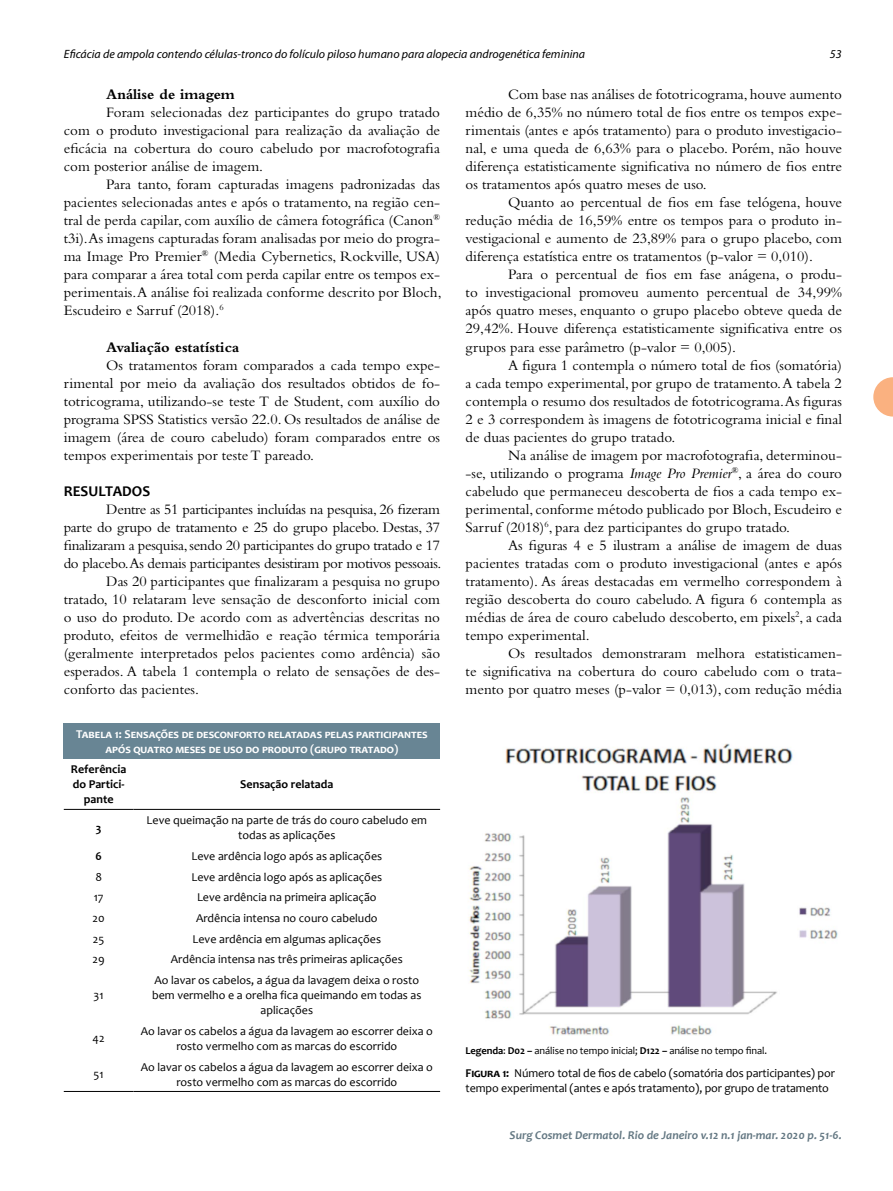
<style>
.page{position:relative;width:893px;height:1191px;background:#fff}
.page>*{position:absolute;margin:0;border:0;box-sizing:border-box;transform-origin:0 0}
.t1{font:15px/18px "Bembo Std";color:#000;text-align:justify}
.t2{font:15px "Bembo Std";letter-spacing:-.02em;color:#000}
.t3{font:700 15px "Bembo Std";color:#000}
.t4{font:700 15px "Candara";color:#000}
.t5{font:12px/15px "Candara";color:#000;text-align:center}
.t6{font:700 12px/15px "Candara";letter-spacing:.065em;color:#fff;text-align:center}
.t7{font:italic 12px "Myriad Pro";color:#000}
.t8{font:italic 700 12px "Candara";color:#647883}
.t9{font:700 12px/15px "Candara";color:#000;text-align:center}
.t10{font:10.5px "Candara";letter-spacing:-.01em;color:#000}
.s1{font-style:italic}
.s2{font-weight:700}
</style>
<div class="page">
<svg style="left:873px;top:377px;width:20px;height:39px"></svg>
<div style="left:64px;top:723px;width:376px;height:35px;background:#688594"></div>
<hr style="left:64px;top:1091px;width:70px;height:1px;background:#000">
<hr style="left:134px;top:1091px;width:306px;height:1px;background:#000">
<hr style="left:64px;top:809px;width:70px;height:1px;background:#000">
<hr style="left:134px;top:809px;width:306px;height:1px;background:#000">
<img style="left:468px;top:743px;width:370px;height:292px">
<p class="t7" style="left:64px;top:48px;width:523px">Eficácia de ampola contendo células-tronco do folículo piloso humano para alopecia androgenética feminina</p>
<p class="t7" style="left:830px;top:48px;width:13px">53</p>
<p class="t3" style="left:106px;top:86px;width:130px">Análise de imagem</p>
<p class="t1" style="left:64px;top:103px;width:378px;text-indent:43px">Foram selecionadas dez participantes do grupo tratado com o produto investigacional para realização da avaliação de eficácia na cobertura do couro cabeludo por macrofotografia com posterior análise de imagem.</p>
<p class="t1" style="left:64px;top:175px;width:379px;text-indent:43px">Para tanto, foram capturadas imagens padronizadas das pacientes selecionadas antes e após o tratamento, na região cen&shy;tral de perda capilar, com auxílio de câmera fotográfica (Canon<sup>® </sup>t3i).As imagens capturadas foram analisadas por meio do progra&shy;ma Image Pro Premier<sup>®</sup> (Media Cybernetics, Rockville, USA) para comparar a área total com perda capilar entre os tempos ex&shy;perimentais. A análise foi realizada conforme descrito por Bloch, Escudeiro e Sarruf (2018).<sup>6</sup></p>
<p class="t3" style="left:106px;top:338px;width:134px">Avaliação estatística</p>
<p class="t1" style="left:64px;top:355px;width:378px;text-indent:43px">Os tratamentos foram comparados a cada tempo expe&shy;rimental por meio da avaliação dos resultados obtidos de fo&shy;totricograma, utilizando-se teste T de Student, com auxílio do programa SPSS Statistics versão 22.0. Os resultados de análise de imagem (área de couro cabeludo) foram comparados entre os tempos experimentais por teste T pareado.</p>
<p class="t4" style="left:64px;top:481px;width:88px">RESULTADOS</p>
<p class="t2" style="left:106px;top:500px;width:335px">Dentre as 51 participantes incluídas na pesquisa, 26 fizeram</p>
<p class="t2" style="left:64px;top:518px;width:378px">parte do grupo de tratamento e 25 do grupo placebo. Destas, 37</p>
<p class="t2" style="left:64px;top:536px;width:378px">finalizaram a pesquisa, sendo 20 participantes do grupo tratado e 17</p>
<p class="t2" style="left:64px;top:554px;width:379px">do placebo.As demais participantes desistiram por motivos pessoais.</p>
<p class="t1" style="left:106px;top:571px;width:335px">Das 20 participantes que finalizaram a pesquisa no grupo</p>
<p class="t1" style="left:64px;top:589px;width:378px">tratado, 10 relataram leve sensação de desconforto inicial com</p>
<p class="t1" style="left:64px;top:607px;width:378px">o uso do produto. De acordo com as advertências descritas no</p>
<p class="t1" style="left:64px;top:625px;width:378px">produto, efeitos de vermelhidão e reação térmica temporária</p>
<p class="t1" style="left:64px;top:643px;width:378px">(geralmente interpretados pelos pacientes como ardência) são</p>
<p class="t1" style="left:64px;top:661px;width:378px">esperados. A tabela 1 contempla o relato de sensações de des-</p>
<p class="t1" style="left:64px;top:679px;width:137px">conforto das pacientes.</p>
<p class="t6" style="left:76px;top:726px;width:353px">Tabela 1: Sensações de desconforto relatadas pelas participantes após quatro meses de uso do produto (grupo tratado)</p>
<p class="t9" style="left:71px;top:762px;width:57px">Referência do Partici&shy;pante</p>
<p class="t9" style="left:240px;top:777px;width:94px">Sensação relatada</p>
<p class="t9" style="left:96px;top:820px;width:7px">3</p>
<p class="t5" style="left:147px;top:812px;width:282px">Leve queimação na parte de trás do couro cabeludo em todas as aplicações</p>
<p class="t9" style="left:95px;top:848px;width:8px">6</p>
<p class="t5" style="left:191px;top:848px;width:192px">Leve ardência logo após as aplicações</p>
<p class="t5" style="left:95px;top:869px;width:8px">8</p>
<p class="t5" style="left:191px;top:869px;width:192px">Leve ardência logo após as aplicações</p>
<p class="t5" style="left:94px;top:889px;width:11px">17</p>
<p class="t5" style="left:197px;top:889px;width:181px">Leve ardência na primeira aplicação</p>
<p class="t5" style="left:93px;top:910px;width:14px">20</p>
<p class="t5" style="left:196px;top:910px;width:183px">Ardência intensa no couro cabeludo</p>
<p class="t5" style="left:93px;top:931px;width:13px">25</p>
<p class="t5" style="left:193px;top:931px;width:190px">Leve ardência em algumas aplicações</p>
<p class="t5" style="left:93px;top:951px;width:14px">29</p>
<p class="t5" style="left:171px;top:951px;width:233px">Ardência intensa nas três primeiras aplicações</p>
<p class="t5" style="left:94px;top:987px;width:12px">31</p>
<p class="t5" style="left:152px;top:972px;width:271px">Ao lavar os cabelos, a água da lavagem deixa o rosto bem vermelho e a orelha fica queimando em todas as aplicações</p>
<p class="t1" style="left:466px;top:85px;width:378px;text-indent:43px">Com base nas análises de fototricograma, houve aumento médio de 6,35% no número total de fios entre os tempos expe&shy;rimentais (antes e após tratamento) para o produto investigacio&shy;nal, e uma queda de 6,63% para o placebo. Porém, não houve diferença estatisticamente significativa no número de fios entre os tratamentos após quatro meses de uso.</p>
<p class="t1" style="left:466px;top:193px;width:378px;text-indent:43px">Quanto ao percentual de fios em fase telógena, houve redução média de 16,59% entre os tempos para o produto in&shy;vestigacional e aumento de 23,89% para o grupo placebo, com diferença estatística entre os tratamentos (p-valor = 0,010).</p>
<p class="t1" style="left:466px;top:265px;width:378px;text-indent:43px">Para o percentual de fios em fase anágena, o produ&shy;to investigacional promoveu aumento percentual de 34,99% após quatro meses, enquanto o grupo placebo obteve queda de 29,42%. Houve diferença estatisticamente significativa entre os grupos para esse parâmetro (p-valor = 0,005).</p>
<p class="t1" style="left:466px;top:355px;width:378px;text-indent:43px">A figura 1 contempla o número total de fios (somatória) a cada tempo experimental, por grupo de tratamento. A tabela 2 contempla o resumo dos resultados de fototricograma. As figuras 2 e 3 correspondem às imagens de fototricograma inicial e final de duas pacientes do grupo tratado.</p>
<p class="t1" style="left:466px;top:445px;width:378px;text-indent:43px">Na análise de imagem por macrofotografia, determinou--se, utilizando o programa <span class="s1">Image Pro Premier</span><sup>®</sup>, a área do couro cabeludo que permaneceu descoberta de fios a cada tempo ex&shy;perimental, conforme método publicado por Bloch, Escudeiro e Sarruf (2018)<sup>6</sup>, para dez participantes do grupo tratado.</p>
<p class="t1" style="left:466px;top:535px;width:378px;text-indent:43px">As figuras 4 e 5 ilustram a análise de imagem de duas pacientes tratadas com o produto investigacional (antes e após tratamento). As áreas destacadas em vermelho correspondem à região descoberta do couro cabeludo. A figura 6 contempla as médias de área de couro cabeludo descoberto, em pixels<sup>2</sup>, a cada tempo experimental.</p>
<p class="t1" style="left:466px;top:643px;width:378px;text-indent:43px">Os resultados demonstraram melhora estatisticamen&shy;te significativa na cobertura do couro cabeludo com o trata&shy;mento por quatro meses (p-valor = 0,013), com redução média</p>
<p class="t5" style="left:93px;top:1030px;width:13px">42</p>
<p class="t5" style="left:141px;top:1023px;width:294px">Ao lavar os cabelos a água da lavagem ao escorrer deixa o rosto vermelho com as marcas do escorrido</p>
<p class="t5" style="left:94px;top:1066px;width:12px">51</p>
<p class="t5" style="left:141px;top:1059px;width:294px">Ao lavar os cabelos a água da lavagem ao escorrer deixa o rosto vermelho com as marcas do escorrido</p>
<p class="t5" style="left:466px;top:1065px;width:371px;text-align:left"><span class="s2">Figura 1:</span> Número total de fios de cabelo (somatória dos participantes) por tempo experimental (antes e após tratamento), por grupo de tratamento</p>
<p class="t10" style="left:466px;top:1044px;width:303px"><span class="s2">Legenda</span>: <span class="s2">D02 –</span> análise no tempo inicial; <span class="s2">D122 –</span> análise no tempo final.</p>
<p class="t8" style="left:510px;top:1127px;width:334px">Surg Cosmet Dermatol. Rio de Janeiro v.12 n.1 jan-mar. 2020 p. 51-6.</p>
</div>
